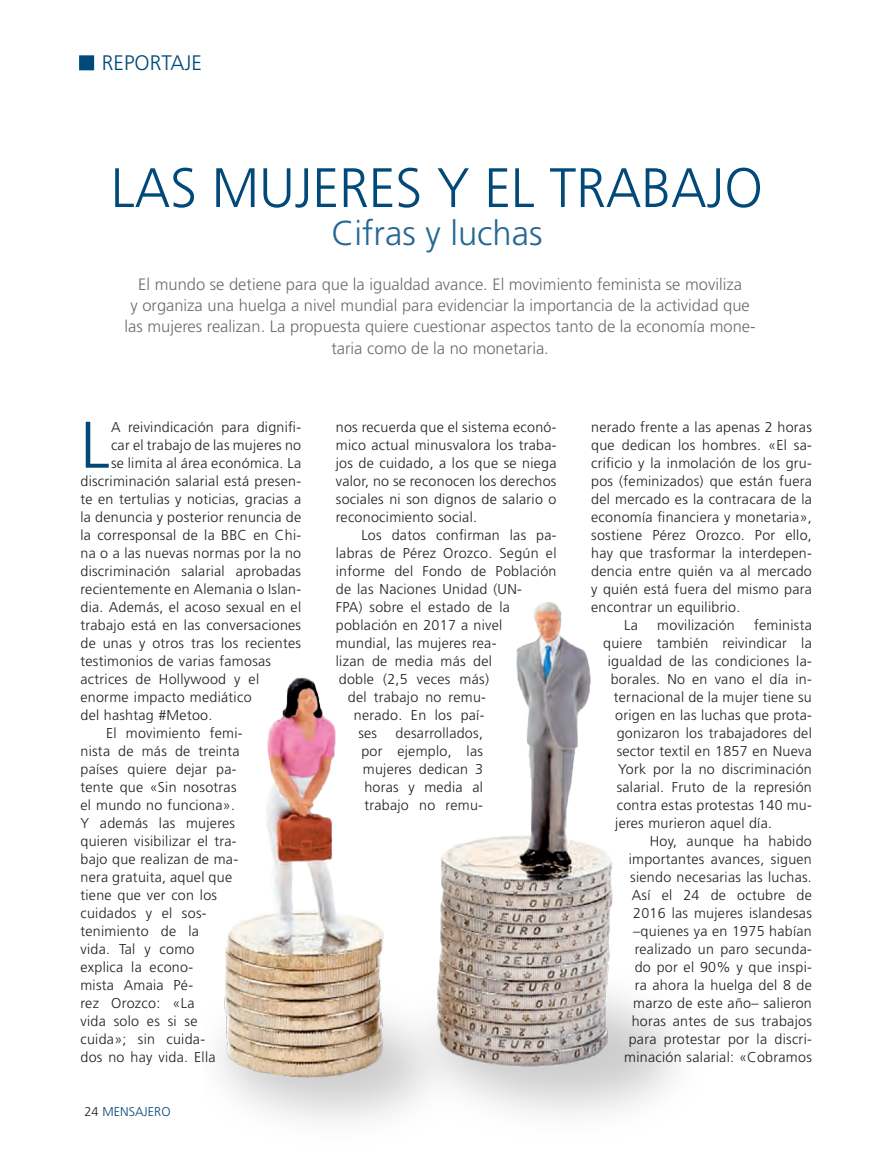
<style>
.page{position:relative;width:893px;height:1156px;background:#fff}
.page>*{position:absolute;margin:0;border:0;box-sizing:border-box;transform-origin:0 0}
._1er_parrafo{font:300 65.85px "Frutiger LT Std";color:#004979}
.TITULO{font:300 55.5px "Frutiger LT Std";color:#004979;scale:.96 1}
.SUBTITULO{font:300 34.5px "Frutiger LT Std";color:#256794}
.t1{font:300 21px "Frutiger LT Std";color:#004979}
.ENTRADILLA{font:300 16.5px/21px "Frutiger LT Std";color:#6c6d70;text-align:center}
.TEXTO{font:300 14.25px/18px "Frutiger LT Std";letter-spacing:.02em;color:#231f20;text-align:justify}
._1er_parrafo-2{font:300 14.25px "Frutiger LT Std";letter-spacing:.02em;color:#231f20}
.t2{font:300 12.75px "Frutiger LT Std";color:#004979}
.s1{color:#231f20}
</style>
<div class="page">
<div style="left:79px;top:55px;width:15px;height:15px;background:#004979;border:1px solid #004979"></div>
<img style="left:219px;top:602px;width:459px;height:519px">
<h3 class="t1" style="left:102px;top:51px;width:102px">REPORTAJE</h3>
<p class="TITULO" style="left:111px;top:156px;width:680px">LAS MUJERES Y EL TRABAJO</p>
<p class="SUBTITULO" style="left:331px;top:214px;width:212px">Cifras y luchas</p>
<p class="ENTRADILLA" style="left:138px;top:274px;width:605px">El mundo se detiene para que la igualdad avance. El movimiento feminista se moviliza</p>
<p class="ENTRADILLA" style="left:124px;top:295px;width:632px">y organiza una huelga a nivel mundial para evidenciar la importancia de la actividad que las mujeres realizan. La propuesta quiere cuestionar aspectos tanto de la economía mone&shy;taria como de la no monetaria.</p>
<p class="_1er_parrafo" style="left:80px;top:408px;width:31px">L</p>
<p class="_1er_parrafo-2" style="left:111px;top:419px;width:191px">A reivindicación para dignifi-</p>
<p class="_1er_parrafo-2" style="left:111px;top:437px;width:191px">car el trabajo de las mujeres no</p>
<p class="_1er_parrafo-2" style="left:111px;top:455px;width:191px">se limita al área económica. La</p>
<p class="_1er_parrafo-2" style="left:80px;top:473px;width:222px">discriminación salarial está presen-</p>
<p class="_1er_parrafo-2" style="left:80px;top:491px;width:222px">te en tertulias y noticias, gracias a</p>
<p class="_1er_parrafo-2" style="left:80px;top:509px;width:222px">la denuncia y posterior renuncia de</p>
<p class="_1er_parrafo-2" style="left:80px;top:527px;width:222px">la corresponsal de la BBC en Chi-</p>
<p class="_1er_parrafo-2" style="left:80px;top:545px;width:222px">na o a las nuevas normas por la no</p>
<p class="_1er_parrafo-2" style="left:80px;top:563px;width:222px">discriminación salarial aprobadas</p>
<p class="_1er_parrafo-2" style="left:80px;top:581px;width:222px">recientemente en Alemania o Islan-</p>
<p class="_1er_parrafo-2" style="left:80px;top:599px;width:222px">dia. Además, el acoso sexual en el</p>
<p class="_1er_parrafo-2" style="left:80px;top:617px;width:222px">trabajo está en las conversaciones</p>
<p class="_1er_parrafo-2" style="left:80px;top:635px;width:222px">de unas y otros tras los recientes</p>
<p class="_1er_parrafo-2" style="left:80px;top:653px;width:192px">testimonios de varias famosas</p>
<p class="_1er_parrafo-2" style="left:80px;top:671px;width:180px">actrices de Hollywood y el</p>
<p class="_1er_parrafo-2" style="left:80px;top:689px;width:173px">enorme impacto mediático</p>
<p class="_1er_parrafo-2" style="left:80px;top:707px;width:133px">del hashtag #Metoo.</p>
<p class="TEXTO" style="left:80px;top:724px;width:163px;text-align:left;text-indent:26px">El movimiento femi&shy;nista de más de treinta países quiere dejar pa&shy;tente que «Sin nosotras el mundo no funciona».<br>Y además las mujeres quieren visibilizar el tra&shy;bajo que realizan de ma&shy;nera gratuita, aquel que tiene que ver con los cuidados y el sos&shy;tenimiento de la<br>vida. Tal y como<br>explica la econo-<br>mista Amaia Pé-<br>rez Orozco: «La<br>vida solo es si se cuida»; sin cuida-<br>dos no hay vida. Ella</p>
<p class="t2" style="left:84px;top:1104px;width:88px"><span class="s1">24</span> MENSAJERO</p>
<p class="TEXTO" style="left:336px;top:418px;width:222px">nos recuerda que el sistema econó&shy;mico actual minusvalora los traba&shy;jos de cuidado, a los que se niega valor, no se reconocen los derechos sociales ni son dignos de salario o reconocimiento social.</p>
<p class="TEXTO" style="left:361px;top:526px;width:196px">Los datos confirman las pa-</p>
<p class="TEXTO" style="left:336px;top:544px;width:222px">labras de Pérez Orozco. Según el</p>
<p class="TEXTO" style="left:336px;top:562px;width:222px">informe del Fondo de Población</p>
<p class="TEXTO" style="left:336px;top:580px;width:188px">de las Naciones Unidad (UN-</p>
<p class="TEXTO" style="left:336px;top:598px;width:175px">FPA) sobre el estado de la</p>
<p class="TEXTO" style="left:336px;top:616px;width:168px">población en 2017 a nivel</p>
<p class="TEXTO" style="left:336px;top:634px;width:162px">mundial, las mujeres rea-</p>
<p class="TEXTO" style="left:336px;top:652px;width:157px">lizan de media más del</p>
<p class="TEXTO" style="left:339px;top:670px;width:151px">doble (2,5 veces más)</p>
<p class="TEXTO" style="left:348px;top:688px;width:139px">del trabajo no remu-</p>
<p class="TEXTO" style="left:354px;top:706px;width:132px">nerado. En los paí-</p>
<p class="TEXTO" style="left:358px;top:724px;width:20px">ses</p>
<p class="TEXTO" style="left:361px;top:724px;width:123px;text-indent:34px">desarrollados, por ejemplo, las mujeres dedican 3 horas y media al trabajo no remu-</p>
<p class="TEXTO" style="left:591px;top:418px;width:222px">nerado frente a las apenas 2 horas que dedican los hombres. «El sa&shy;crificio y la inmolación de los gru&shy;pos (feminizados) que están fuera del mercado es la contracara de la economía financiera y monetaria», sostiene Pérez Orozco. Por ello, hay que trasformar la interdepen&shy;dencia entre quién va al mercado y quién está fuera del mismo para encontrar un equilibrio.</p>
<p class="TEXTO" style="left:624px;top:616px;width:15px">La</p>
<p class="TEXTO" style="left:657px;top:616px;width:79px">movilización</p>
<p class="TEXTO" style="left:753px;top:616px;width:59px">feminista</p>
<p class="TEXTO" style="left:603px;top:634px;width:210px">quiere también reivindicar la</p>
<p class="TEXTO" style="left:607px;top:652px;width:206px">igualdad de las condiciones la-</p>
<p class="TEXTO" style="left:610px;top:670px;width:202px">borales. No en vano el día in-</p>
<p class="TEXTO" style="left:613px;top:688px;width:199px">ternacional de la mujer tiene su</p>
<p class="TEXTO" style="left:615px;top:706px;width:198px">origen en las luchas que prota-</p>
<p class="TEXTO" style="left:616px;top:724px;width:196px">gonizaron los trabajadores del</p>
<p class="TEXTO" style="left:616px;top:742px;width:197px">sector textil en 1857 en Nueva</p>
<p class="TEXTO" style="left:618px;top:760px;width:195px">York por la no discriminación</p>
<p class="TEXTO" style="left:616px;top:778px;width:196px">salarial. Fruto de la represión</p>
<p class="TEXTO" style="left:616px;top:796px;width:196px">contra estas protestas 140 mu-</p>
<p class="TEXTO" style="left:615px;top:814px;width:158px">jeres murieron aquel día.</p>
<p class="TEXTO" style="left:624px;top:832px;width:189px;text-align:right">Hoy, aunque ha habido importantes avances, siguen siendo necesarias las luchas.<br>Así el 24 de octubre de<br>2016 las mujeres islandesas –quienes ya en 1975 habían realizado un paro secunda&shy;do por el 90% y que inspi&shy;ra ahora la huelga del 8 de marzo de este año– salieron horas antes de sus trabajos para protestar por la discri&shy;minación salarial: «Cobramos</p>
</div>
